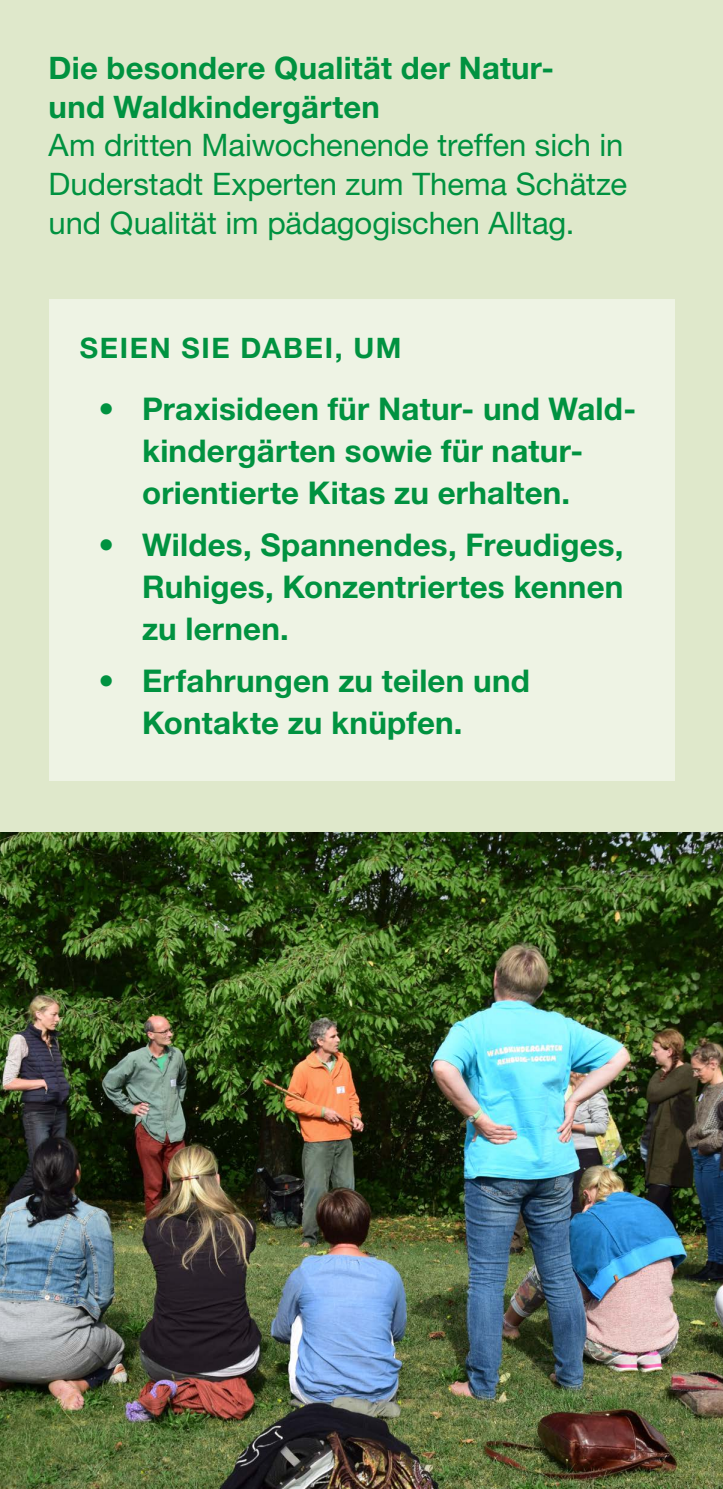
<style>
.page{position:relative;width:723px;height:1489px;background:#fff}
.page>*{position:absolute;margin:0;border:0;box-sizing:border-box;transform-origin:0 0}
.t1{font:700 31.25px/42px "Helvetica Neue LT Std";letter-spacing:.005em;color:#009240}
.t2{font:31px/38.8px "Helvetica Neue LT Std";letter-spacing:-.005em;color:#009240;text-align:justify}
.t3{font:700 31px/38.8px "Helvetica Neue LT Std";letter-spacing:.005em;color:#009240}
.t4{font:700 28.25px "Helvetica Neue LT Std";letter-spacing:.06em;color:#009240}
</style>
<div class="page">
<div style="left:0;top:0;width:723px;height:1488px;background:#dfe8cb"></div>
<div style="left:49px;top:299px;width:625px;height:482px;background:#eef3e4"></div>
<img style="left:0;top:832px;width:723px;height:656px">
<p class="t3" style="left:49px;top:48px;width:507px">Die besondere Qualität der Natur&shy;und Waldkindergärten</p>
<p class="t2" style="left:49px;top:125px;width:580px">Am dritten Maiwochenende treffen sich in Duderstadt Experten zum Thema Schätze und Qualität im pädagogischen Alltag.</p>
<p class="t4" style="left:80px;top:330px;width:323px">SEIEN SIE DABEI, UM</p>
<p class="t1" style="left:142px;top:387px;width:495px;text-indent:-44px">• Praxisideen für Natur- und Wald&shy;kindergärten sowie für natur&shy;orientierte Kitas zu erhalten.</p>
<p class="t1" style="left:142px;top:523px;width:483px;text-align:justify;text-indent:-44px">• Wildes, Spannendes, Freudiges, Ruhiges, Konzentriertes kennen zu lernen.</p>
<p class="t1" style="left:142px;top:659px;width:389px;text-indent:-44px">• Erfahrungen zu teilen und<br>Kontakte zu knüpfen.</p>
</div>
